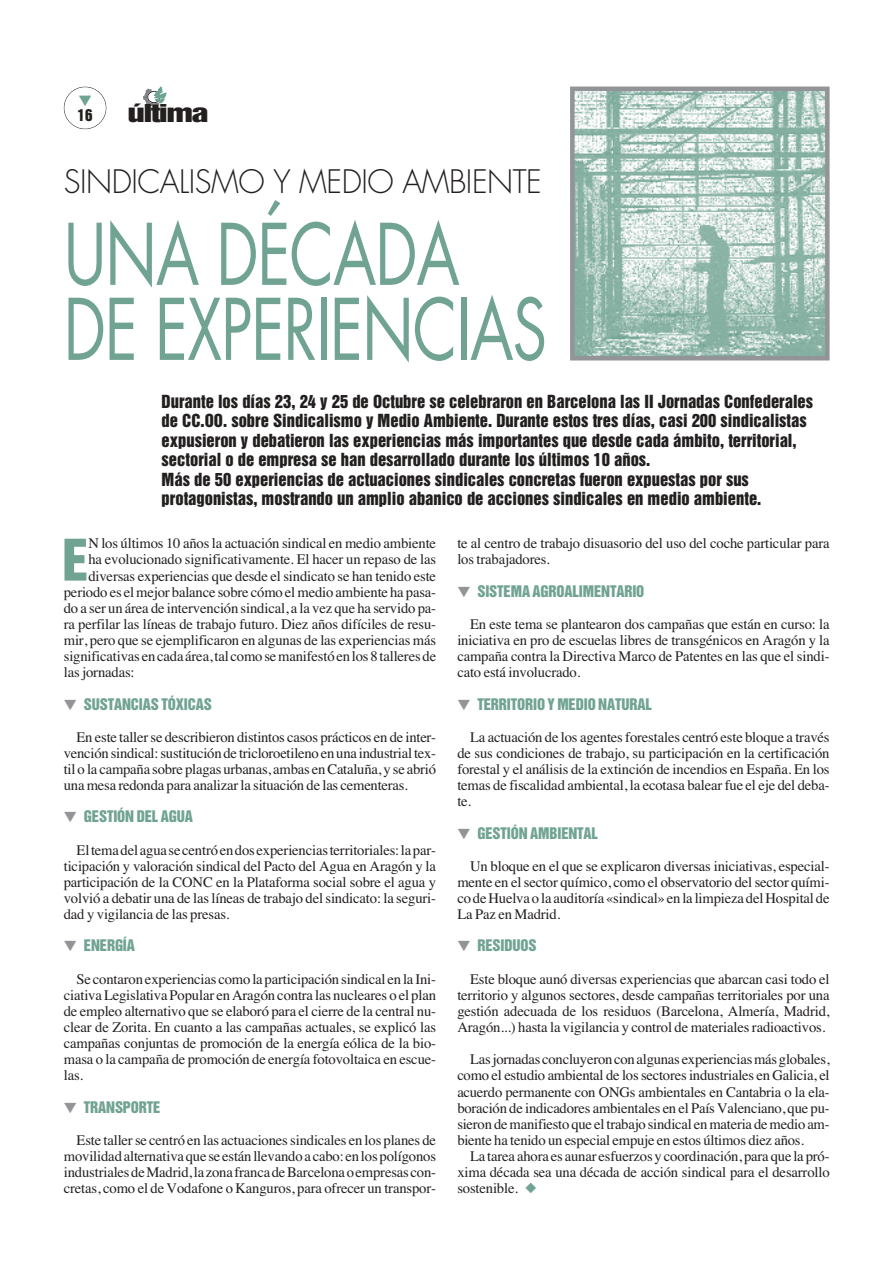
<style>
.page{position:relative;width:893px;height:1263px;background:#fff}
.page>*{position:absolute;margin:0;border:0;box-sizing:border-box;transform-origin:0 0}
.t1{font:82.5px/75px "Futura";letter-spacing:-.015em;color:#71a393;scale:.75 1}
.t2{font:52.5px "Helvetica Inserat";color:#71a393}
.t3{font:300 31.5px "Futura";letter-spacing:-.015em;color:#231f1f}
.t4{font:22.5px "Helvetica Inserat";letter-spacing:-.06em;color:#231f1f;scale:1.56 1}
.t5{font:16.5px/19.5px "Helvetica Inserat";color:#231f1f}
.t6{font:15px "Helvetica Inserat";color:#231f1f}
.t7{font:14.7px/16.2px "Times";letter-spacing:-.01em;color:#231f1f;text-align:justify}
.t8{font:14.7px "Helvetica Inserat";letter-spacing:-.01em;color:#71a393}
.s1{color:#939497}
.s2{color:#71a393}
</style>
<div class="page">
<div style="left:64px;top:87px;width:42px;height:42px;border:1px solid #231f1f;border-radius:50%"></div>
<svg style="left:143px;top:86px;width:23px;height:21px"></svg>
<img style="left:575px;top:92px;width:249px;height:263px">
<div style="left:570px;top:87px;width:259px;height:273px;border:4px solid #939497"></div>
<p class="t6" style="left:78px;top:109px;width:16px">16</p>
<h3 class="t4" style="left:128px;top:104px;width:54px">última</h3>
<h3 class="t3" style="left:64px;top:167px;width:479px">SINDICALISMO Y MEDIO AMBIENTE</h3>
<h1 class="t1" style="left:64px;top:224px;width:646px">UNA DÉCADA<br>DE EXPERIENCIAS</h1>
<p class="t5" style="left:162px;top:392px;width:653px">Durante los días 23, 24 y 25 de Octubre se celebraron en Barcelona las II Jornadas Confederales de CC.OO. sobre Sindicalismo y Medio Ambiente. Durante estos tres días, casi 200 sindicalistas expusieron y debatieron las experiencias más importantes que desde cada ámbito, territorial, sectorial o de empresa se han desarrollado durante los últimos 10 años.<br>Más de 50 experiencias de actuaciones sindicales concretas fueron expuestas por sus protagonistas, mostrando un amplio abanico de acciones sindicales en medio ambiente.</p>
<h2 class="t2" style="left:62px;top:539px;width:28px">E</h2>
<p class="t7" style="left:88px;top:537px;width:349px">N los últimos 10 años la actuación sindical en medio ambiente</p>
<p class="t7" style="left:88px;top:553px;width:349px">ha evolucionado significativamente. El hacer un repaso de las</p>
<p class="t7" style="left:88px;top:569px;width:349px">diversas experiencias que desde el sindicato se han tenido este</p>
<p class="t7" style="left:64px;top:585px;width:374px">periodo es el mejor balance sobre cómo el medio ambiente ha pasa-</p>
<p class="t7" style="left:64px;top:601px;width:374px">do a ser un área de intervención sindical, a la vez que ha servido pa-</p>
<p class="t7" style="left:64px;top:617px;width:374px">ra perfilar las líneas de trabajo futuro. Diez años difíciles de resu-</p>
<p class="t7" style="left:64px;top:633px;width:374px">mir, pero que se ejemplificaron en algunas de las experiencias más</p>
<p class="t7" style="left:64px;top:650px;width:374px">significativas en cada área, tal como se manifestó en los 8 talleres de</p>
<p class="t7" style="left:64px;top:666px;width:72px">las jornadas:</p>
<p class="t8" style="left:64px;top:698px;width:149px"><span class="s1">▼</span> SUSTANCIAS TÓXICAS</p>
<p class="t7" style="left:64px;top:730px;width:374px;text-indent:13px">En este taller se describieron distintos casos prácticos en de inter&shy;vención sindical: sustitución de tricloroetileno en una industrial tex&shy;til o la campaña sobre plagas urbanas, ambas en Cataluña, y se abrió una mesa redonda para analizar la situación de las cementeras.</p>
<p class="t8" style="left:64px;top:811px;width:130px"><span class="s1">▼</span> GESTIÓN DEL AGUA</p>
<p class="t7" style="left:64px;top:843px;width:374px;text-indent:13px">El tema del agua se centró en dos experiencias territoriales: la par&shy;ticipación y valoración sindical del Pacto del Agua en Aragón y la participación de la CONC en la Plataforma social sobre el agua y volvió a debatir una de las líneas de trabajo del sindicato: la seguri&shy;dad y vigilancia de las presas.</p>
<p class="t8" style="left:64px;top:940px;width:73px"><span class="s1">▼</span> ENERGÍA</p>
<p class="t7" style="left:64px;top:972px;width:374px;text-indent:13px">Se contaron experiencias como la participación sindical en la Ini&shy;ciativa Legislativa Popular en Aragón contra las nucleares o el plan de empleo alternativo que se elaboró para el cierre de la central nu&shy;clear de Zorita. En cuanto a las campañas actuales, se explicó las campañas conjuntas de promoción de la energía eólica de la bio&shy;masa o la campaña de promoción de energía fotovoltaica en escue&shy;las.</p>
<p class="t8" style="left:64px;top:1101px;width:98px"><span class="s1">▼</span> TRANSPORTE</p>
<p class="t7" style="left:64px;top:1133px;width:374px;text-indent:13px">Este taller se centró en las actuaciones sindicales en los planes de movilidad alternativa que se están llevando a cabo: en los polígonos industriales de Madrid, la zona franca de Barcelona o empresas con&shy;cretas, como el de Vodafone o Kanguros, para ofrecer un transpor-</p>
<p class="t7" style="left:457px;top:537px;width:374px">te al centro de trabajo disuasorio del uso del coche particular para los trabajadores.</p>
<p class="t8" style="left:457px;top:585px;width:188px"><span class="s1">▼</span> SISTEMA AGROALIMENTARIO</p>
<p class="t7" style="left:457px;top:617px;width:374px;text-indent:13px">En este tema se plantearon dos campañas que están en curso: la iniciativa en pro de escuelas libres de transgénicos en Aragón y la campaña contra la Directiva Marco de Patentes en las que el sindi&shy;cato está involucrado.</p>
<p class="t8" style="left:457px;top:698px;width:196px"><span class="s1">▼</span> TERRITORIO Y MEDIO NATURAL</p>
<p class="t7" style="left:457px;top:730px;width:374px;text-indent:13px">La actuación de los agentes forestales centró este bloque a través de sus condiciones de trabajo, su participación en la certificación forestal y el análisis de la extinción de incendios en España. En los temas de fiscalidad ambiental, la ecotasa balear fue el eje del deba&shy;te.</p>
<p class="t8" style="left:457px;top:827px;width:142px"><span class="s1">▼</span> GESTIÓN AMBIENTAL</p>
<p class="t7" style="left:457px;top:859px;width:374px;text-indent:13px">Un bloque en el que se explicaron diversas iniciativas, especial&shy;mente en el sector químico, como el observatorio del sector quími&shy;co de Huelva o la auditoría «sindical» en la limpieza del Hospital de La Paz en Madrid.</p>
<p class="t8" style="left:457px;top:940px;width:81px"><span class="s1">▼</span> RESIDUOS</p>
<p class="t7" style="left:457px;top:972px;width:374px;text-indent:13px">Este bloque aunó diversas experiencias que abarcan casi todo el territorio y algunos sectores, desde campañas territoriales por una gestión adecuada de los residuos (Barcelona, Almería, Madrid, Aragón...) hasta la vigilancia y control de materiales radioactivos.</p>
<p class="t7" style="left:457px;top:1053px;width:374px;text-indent:13px">Las jornadas concluyeron con algunas experiencias más globales, como el estudio ambiental de los sectores industriales en Galicia, el acuerdo permanente con ONGs ambientales en Cantabria o la ela&shy;boración de indicadores ambientales en el País Valenciano, que pu&shy;sieron de manifiesto que el trabajo sindical en materia de medio am&shy;biente ha tenido un especial empuje en estos últimos diez años.</p>
<p class="t7" style="left:457px;top:1149px;width:374px;text-indent:13px">La tarea ahora es aunar esfuerzos y coordinación, para que la pró&shy;xima década sea una década de acción sindical para el desarrollo sostenible. <span class="s2">◆</span></p>
</div>
